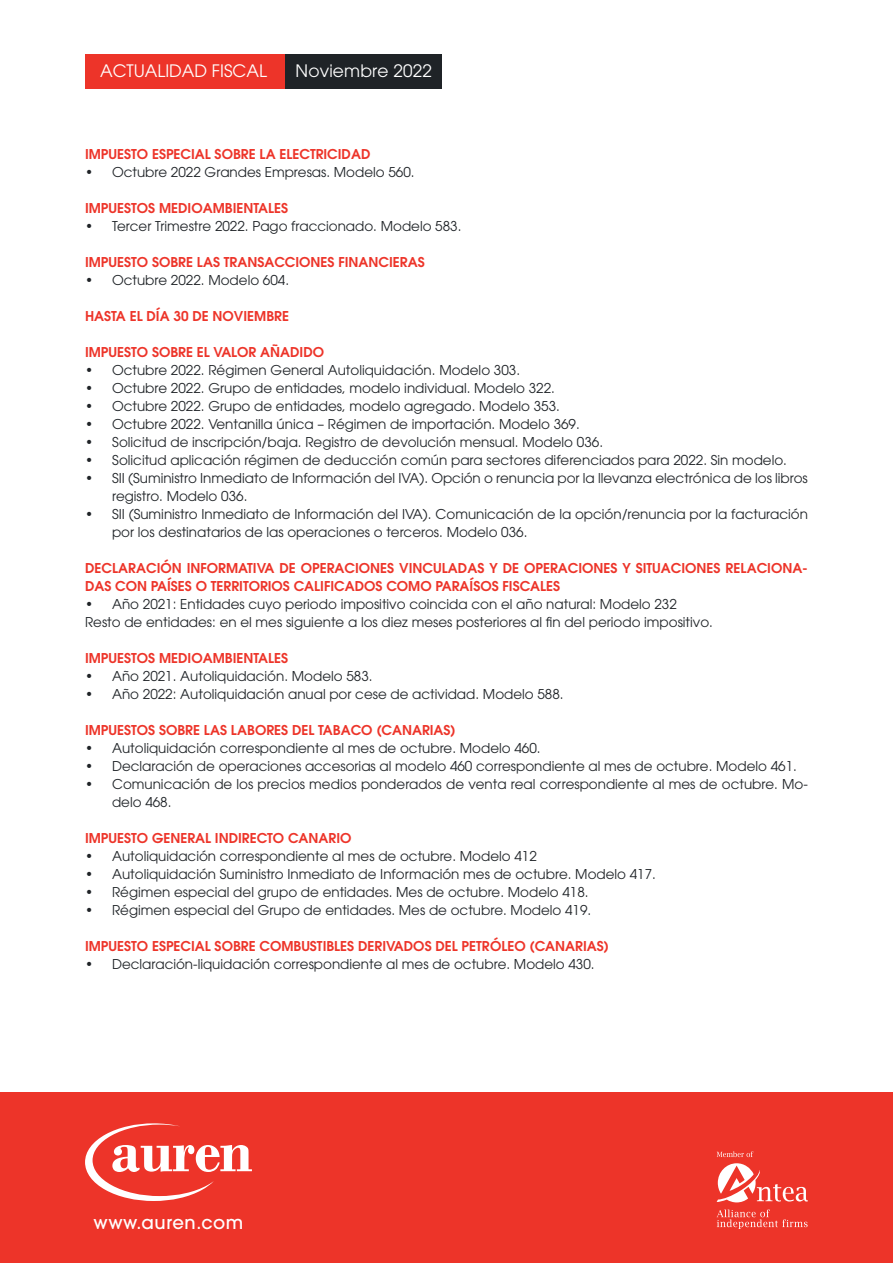
<style>
.page{position:relative;width:893px;height:1263px;background:#fff}
.page>*{position:absolute;margin:0;border:0;box-sizing:border-box;transform-origin:0 0}
.t1{font:500 18px "ITC Avant Garde Pro";letter-spacing:.03em;color:#fff}
.t2{font:17.1px "ITC Avant Garde Pro";color:#fff}
.t3{font:13.5px/18px "ITC Avant Garde Pro";color:#1f2327}
.t4{font:600 13.5px/18px "ITC Avant Garde Pro";color:#ed3429}
</style>
<div class="page">
<div style="left:85px;top:54px;width:203px;height:35px;background:#ed3429"></div>
<div style="left:285px;top:54px;width:157px;height:35px;background:#1f2327"></div>
<div style="left:0;top:1093px;width:893px;height:170px;background:#ed3429"></div>
<svg style="left:717px;top:1151px;width:36px;height:6px"></svg>
<svg style="left:717px;top:1163px;width:91px;height:39px"></svg>
<svg style="left:717px;top:1209px;width:91px;height:20px"></svg>
<svg style="left:85px;top:1123px;width:167px;height:78px"></svg>
<p class="t2" style="left:100px;top:60px;width:168px">ACTUALIDAD FISCAL</p>
<p class="t2" style="left:296px;top:60px;width:138px">Noviembre 2022</p>
<p class="t4" style="left:85px;top:145px;width:287px">IMPUESTO ESPECIAL SOBRE LA ELECTRICIDAD</p>
<p class="t3" style="left:85px;top:163px;width:331px">• Octubre 2022 Grandes Empresas. Modelo 560.</p>
<p class="t4" style="left:85px;top:199px;width:205px">IMPUESTOS MEDIOAMBIENTALES</p>
<p class="t3" style="left:85px;top:217px;width:378px">• Tercer Trimestre 2022. Pago fraccionado. Modelo 583.</p>
<p class="t4" style="left:85px;top:253px;width:341px">IMPUESTO SOBRE LAS TRANSACCIONES FINANCIERAS</p>
<p class="t3" style="left:85px;top:271px;width:206px">• Octubre 2022. Modelo 604.</p>
<p class="t4" style="left:85px;top:307px;width:205px">HASTA EL DÍA 30 DE NOVIEMBRE</p>
<p class="t4" style="left:85px;top:343px;width:241px">IMPUESTO SOBRE EL VALOR AÑADIDO</p>
<p class="t3" style="left:85px;top:361px;width:437px">• Octubre 2022. Régimen General Autoliquidación. Modelo 303.</p>
<p class="t3" style="left:85px;top:379px;width:471px">• Octubre 2022. Grupo de entidades, modelo individual. Modelo 322.</p>
<p class="t3" style="left:85px;top:397px;width:476px">• Octubre 2022. Grupo de entidades, modelo agregado. Modelo 353.</p>
<p class="t3" style="left:85px;top:415px;width:496px">• Octubre 2022. Ventanilla única – Régimen de importación. Modelo 369.</p>
<p class="t3" style="left:85px;top:433px;width:519px">• Solicitud de inscripción/baja. Registro de devolución mensual. Modelo 036.</p>
<p class="t3" style="left:85px;top:451px;width:703px">• Solicitud aplicación régimen de deducción común para sectores diferenciados para 2022. Sin modelo.</p>
<p class="t3" style="left:112px;top:469px;width:697px;text-indent:-27px">• SII (Suministro Inmediato de Información del IVA). Opción o renuncia por la llevanza electrónica de los libros registro. Modelo 036.</p>
<p class="t3" style="left:112px;top:505px;width:697px;text-indent:-27px">• SII (Suministro Inmediato de Información del IVA). Comunicación de la opción/renuncia por la facturación por los destinatarios de las operaciones o terceros. Modelo 036.</p>
<p class="t4" style="left:85px;top:559px;width:724px">DECLARACIÓN INFORMATIVA DE OPERACIONES VINCULADAS Y DE OPERACIONES Y SITUACIONES RELACIONA-<br>DAS CON PAÍSES O TERRITORIOS CALIFICADOS COMO PARAÍSOS FISCALES</p>
<p class="t3" style="left:85px;top:595px;width:629px">• Año 2021: Entidades cuyo periodo impositivo coincida con el año natural: Modelo 232<br>Resto de entidades: en el mes siguiente a los diez meses posteriores al fin del periodo impositivo.</p>
<p class="t4" style="left:85px;top:649px;width:205px">IMPUESTOS MEDIOAMBIENTALES</p>
<p class="t3" style="left:85px;top:667px;width:289px">• Año 2021. Autoliquidación. Modelo 583.</p>
<p class="t3" style="left:85px;top:685px;width:480px">• Año 2022: Autoliquidación anual por cese de actividad. Modelo 588.</p>
<p class="t4" style="left:85px;top:721px;width:372px">IMPUESTOS SOBRE LAS LABORES DEL TABACO (CANARIAS)</p>
<p class="t3" style="left:85px;top:739px;width:457px">• Autoliquidación correspondiente al mes de octubre. Modelo 460.</p>
<p class="t3" style="left:85px;top:757px;width:713px">• Declaración de operaciones accesorias al modelo 460 correspondiente al mes de octubre. Modelo 461.</p>
<p class="t3" style="left:112px;top:775px;width:697px;text-indent:-27px">• Comunicación de los precios medios ponderados de venta real correspondiente al mes de octubre. Mo&shy;delo 468.</p>
<p class="t4" style="left:85px;top:829px;width:268px">IMPUESTO GENERAL INDIRECTO CANARIO</p>
<p class="t3" style="left:85px;top:847px;width:453px">• Autoliquidación correspondiente al mes de octubre. Modelo 412</p>
<p class="t3" style="left:85px;top:865px;width:572px">• Autoliquidación Suministro Inmediato de Información mes de octubre. Modelo 417.</p>
<p class="t3" style="left:85px;top:883px;width:505px">• Régimen especial del grupo de entidades. Mes de octubre. Modelo 418.</p>
<p class="t3" style="left:85px;top:901px;width:508px">• Régimen especial del Grupo de entidades. Mes de octubre. Modelo 419.</p>
<p class="t4" style="left:85px;top:937px;width:525px">IMPUESTO ESPECIAL SOBRE COMBUSTIBLES DERIVADOS DEL PETRÓLEO (CANARIAS)</p>
<p class="t3" style="left:85px;top:955px;width:511px">• Declaración-liquidación correspondiente al mes de octubre. Modelo 430.</p>
<h1 class="t1" style="left:94px;top:1211px;width:151px">www.auren.com</h1>
</div>
